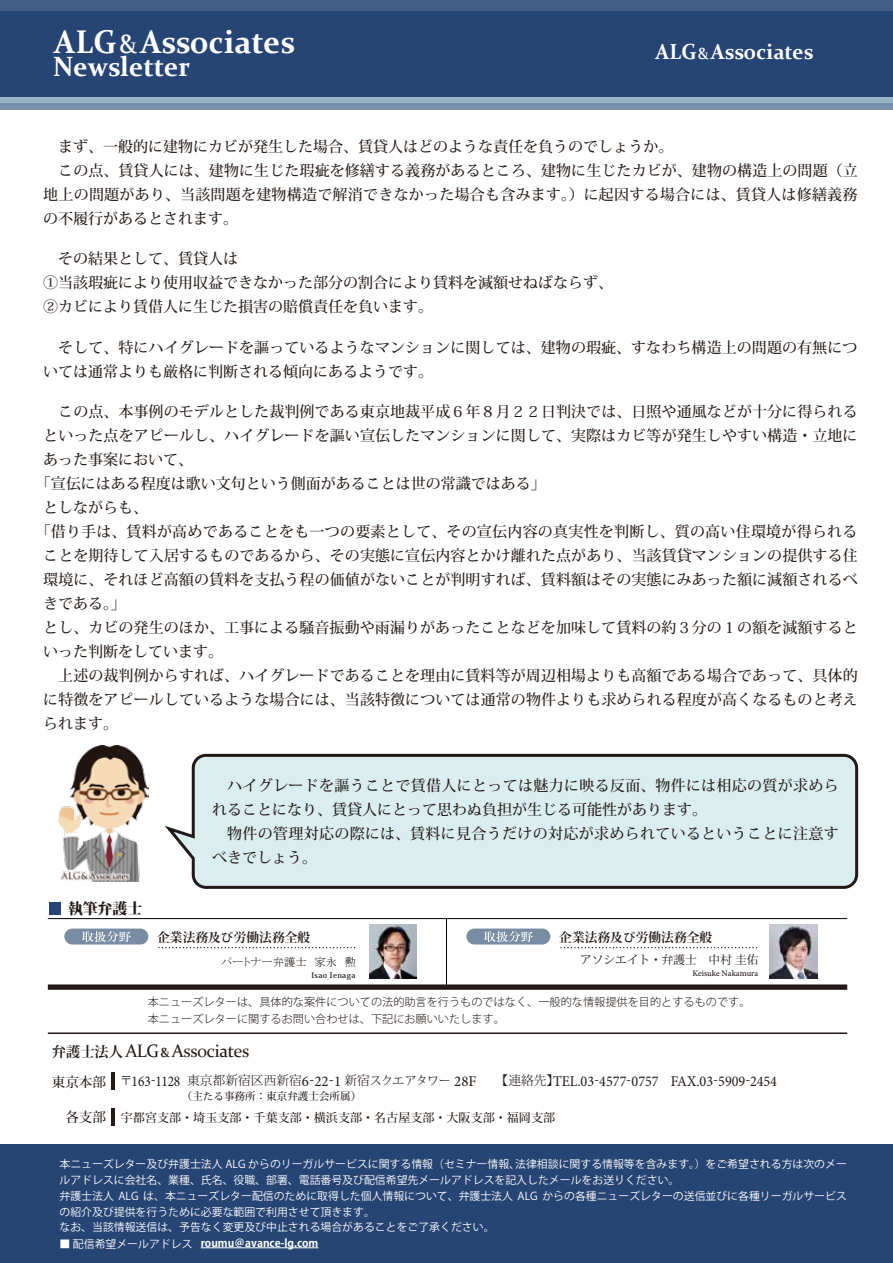
<style>
.page{position:relative;width:893px;height:1263px;background:#fff}
.page>*{position:absolute;margin:0;border:0;box-sizing:border-box;transform-origin:0 0}
.t1{font:700 32.85px "Constantia";color:#fff;scale:.96 1}
.t2{font:700 27.9px "Constantia";color:#fff;scale:.96 1}
.t3{font:700 21.75px "Constantia";color:#fff;scale:.96 1}
.t4{font:18px "Constantia";letter-spacing:-.02em;color:#221815}
.t5{font:500 15px/24px "Koz Min Pro";letter-spacing:.005em;color:#221815}
.t6{font:14.85px "Minion Pro";color:#221815;scale:.9 1}
.t7{font:800 14.85px "Koz Min Pr 6 N";color:#221815}
.t8{font:700 12.75px "Koz Min Pr 6 N";color:#221815}
.t9{font:500 12px "Koz Min Pr 6 N";letter-spacing:.005em;color:#221815}
.t10{font:11.7px "Koz Min Pr 6 N";color:#221815}
.t11{font:11.4px "MS P Mincho";color:#221815}
.t12{font:300 11.1px/16.5px "Koz Go Pr 6 N";color:#221815}
.t13{font:10.8px/15.8px "Koz Go Pro";color:#fff}
.t14{font:700 10.8px "Koz Go Pro";color:#fff}
.t15{font:500 10.5px "Koz Min Pr 6 N";letter-spacing:.005em;color:#221815}
.t16{font:500 8.55px "Minion Pro";color:#221815}
.t17{font:700 7.5px "Koz Min Pr 6 N";letter-spacing:.05em;color:#221815}
.s1{font-weight:400;font-size:27px}
.s2{font-weight:400;font-size:16.5px}
.s3{font-size:12.15px}
.s4{font-family:"Koz Min Pro";font-weight:700;font-size:14.25px}
.s5{font-size:13.5px}
.s6{font-family:"Koz Min Pr 6 N";font-weight:500;font-size:13.5px}
.s7{font-family:"Koz Min Pr 6 N";font-weight:300;font-size:12.75px}
.s8{font-family:"Koz Min Pr 6 N";font-weight:300;font-size:12.15px}
.s9{font-size:10.05px}
.s10{font-weight:400}
</style>
<div class="page">
<svg style="left:165px;top:753px;width:694px;height:136px;background:#d3e3e4"></svg>
<img style="left:58px;top:746px;width:90px;height:136px">
<div style="left:0;top:0;width:893px;height:97px;background:#264474"></div>
<svg style="left:0;top:97px;width:893px;height:13px;background:#86a1b6"></svg>
<div style="left:0;top:0;width:893px;height:11px;background:#425c85"></div>
<hr style="left:446px;top:921px;width:1px;height:64px;background:#000">
<div style="left:48px;top:984px;width:799px;height:6px;background:#221815"></div>
<hr style="left:48px;top:1032px;width:799px;height:2px;background:#221815">
<div style="left:0;top:1144px;width:893px;height:119px;background:#264474"></div>
<hr style="left:201px;top:1247px;width:117px;height:1px;background:#fff">
<div style="left:49px;top:902px;width:12px;height:13px;background:#264474"></div>
<hr style="left:48px;top:918px;width:799px;height:1px;background:#000">
<svg style="left:560px;top:947px;width:197px;height:1px"></svg>
<svg style="left:466px;top:928px;width:84px;height:16px"></svg>
<img style="left:770px;top:925px;width:47px;height:53px">
<hr style="left:446px;top:918px;width:1px;height:64px;background:#000">
<svg style="left:158px;top:947px;width:197px;height:1px"></svg>
<svg style="left:64px;top:928px;width:84px;height:16px"></svg>
<img style="left:369px;top:925px;width:48px;height:53px">
<hr style="left:111px;top:1072px;width:4px;height:18px;background:#221815">
<hr style="left:111px;top:1108px;width:4px;height:18px;background:#221815">
<h1 class="t1" style="left:54px;top:19px;width:252px">ALG<span class="s1">&amp;</span>Associates</h1>
<h2 class="t2" style="left:53px;top:47px;width:144px">Newsletter</h2>
<h3 class="t3" style="left:655px;top:37px;width:166px">ALG<span class="s2">&amp;</span>Associates</h3>
<p class="t5" style="left:43px;top:133px;width:816px">　まず、一般的に建物にカビが発生した場合、賃貸人はどのような責任を負うのでしょうか。<br>　この点、賃貸人には、建物に生じた瑕疵を修繕する義務があるところ、建物に生じたカビが、建物の構造上の問題（立地上の問題があり、当該問題を建物構造で解消できなかった場合も含みます。）に起因する場合には、賃貸人は修繕義務の不履行があるとされます。</p>
<p class="t5" style="left:43px;top:246px;width:571px">　その結果として、賃貸人は<br>①当該瑕疵により使用収益できなかった部分の割合により賃料を減額せねばならず、<br>②カビにより賃借人に生じた損害の賠償責任を負います。</p>
<p class="t5" style="left:43px;top:334px;width:816px">　そして、特にハイグレードを謳っているようなマンションに関しては、建物の瑕疵、すなわち構造上の問題の有無については通常よりも厳格に判断される傾向にあるようです。</p>
<p class="t5" style="left:43px;top:399px;width:816px">　この点、本事例のモデルとした裁判例である東京地裁平成６年８月２２日判決では、日照や通風などが十分に得られる</p>
<p class="t5" style="left:43px;top:423px;width:816px">といった点をアピールし、ハイグレードを謳い宣伝したマンションに関して、実際はカビ等が発生しやすい構造・立地に</p>
<p class="t5" style="left:43px;top:447px;width:151px">あった事案において、</p>
<p class="t5" style="left:36px;top:471px;width:511px">「宣伝にはある程度は歌い文句という側面があることは世の常識ではある」</p>
<p class="t5" style="left:43px;top:495px;width:106px">としながらも、</p>
<p class="t5" style="left:36px;top:519px;width:823px">「借り手は、賃料が高めであることをも一つの要素として、その宣伝内容の真実性を判断し、質の高い住環境が得られる</p>
<p class="t5" style="left:43px;top:543px;width:816px">ことを期待して入居するものであるから、その実態に宣伝内容とかけ離れた点があり、当該賃貸マンションの提供する住</p>
<p class="t5" style="left:43px;top:567px;width:816px">環境に、それほど高額の賃料を支払う程の価値がないことが判明すれば、賃料額はその実態にみあった額に減額されるべ</p>
<p class="t5" style="left:43px;top:591px;width:84px">きである。」</p>
<p class="t5" style="left:43px;top:615px;width:816px">とし、カビの発生のほか、工事による騒音振動や雨漏りがあったことなどを加味して賃料の約３分の１の額を減額すると</p>
<p class="t5" style="left:43px;top:639px;width:181px">いった判断をしています。</p>
<p class="t5" style="left:43px;top:663px;width:816px">　上述の裁判例からすれば、ハイグレードであることを理由に賃料等が周辺相場よりも高額である場合であって、具体的</p>
<p class="t5" style="left:43px;top:687px;width:816px">に特徴をアピールしているような場合には、当該特徴については通常の物件よりも求められる程度が高くなるものと考え</p>
<p class="t5" style="left:43px;top:711px;width:76px">られます。</p>
<p class="t7" style="left:68px;top:900px;width:76px">執筆弁護士</p>
<p class="t5" style="left:212px;top:773px;width:628px">　ハイグレードを謳うことで賃借人にとっては魅力に映る反面、物件には相応の質が求められることになり、賃貸人にとって思わぬ負担が生じる可能性があります。<br>　物件の管理対応の際には、賃料に見合うだけの対応が求められているということに注意すべきでしょう。</p>
<p class="t8" style="left:157px;top:930px;width:155px">企業法務及<span class="s3">び</span>労働法務全般</p>
<p class="t8" style="left:559px;top:930px;width:155px">企業法務及<span class="s3">び</span>労働法務全般</p>
<p class="t11" style="left:221px;top:956px;width:137px">パートナー弁護士　家永　勲</p>
<p class="t17" style="left:312px;top:971px;width:45px">Isao Ienaga</p>
<p class="t10" style="left:580px;top:953px;width:180px">アソシエイト・弁護士　中村圭佑</p>
<p class="t16" style="left:692px;top:967px;width:67px">Keisuke Nakamura</p>
<p class="t12" style="left:148px;top:994px;width:604px">本ニューズレターは、具体的な案件についての法的助言を行うものではなく、一般的な情報提供を目的とするものです。本ニューズレターに関するお問い合わせは、下記にお願いいたします。</p>
<p class="t4" style="left:52px;top:1039px;width:199px"><span class="s4">弁護士法人</span> ALG<span class="s5">&amp;</span> Associates</p>
<p class="t6" style="left:52px;top:1071px;width:807px"><span class="s6">東京本部</span> <span class="s7">〒</span>163-1128 <span class="s7">東京都新宿区西新宿</span>6-22-1 <span class="s7">新宿</span><span class="s8">スクエアタワー</span> 28F<span class="s7">　　【連絡先】</span>TEL.03-4577-0757 FAX.03-5909-2454</p>
<p class="t9" style="left:65px;top:1111px;width:491px"><span class="s5">各支部</span> 宇都宮支部・埼玉支部・千葉支部・横浜支部・名古屋支部・大阪支部・福岡支部</p>
<p class="t15" style="left:182px;top:1090px;width:181px">（主<span class="s9">たる</span>事務所：東京弁護士会所属）</p>
<p class="t13" style="left:60px;top:1157px;width:789px">本ニューズレター及び弁護士法人 ALG からのリーガルサービスに関する情報（セミナー情報、法律相談に関する情報等を含みます。）をご希望される方は次のメールアドレスに会社名、業種、氏名、役職、部署、電話番号及び配信希望先メールアドレスを記入したメールをお送りください。<br>弁護士法人 ALG は、本ニューズレター配信のために取得した個人情報について、弁護士法人 ALG からの各種ニューズレターの送信並びに各種リーガルサービスの紹介及び提供を行うために必要な範囲で利用させて頂きます。<br>なお、当該情報送信は、予告なく変更及び中止される場合があることをご了承ください。</p>
<p class="t14" style="left:60px;top:1236px;width:260px"><span class="s10">■ 配信希望メールアドレス</span> roumu＠avance-lg.com</p>
</div>
